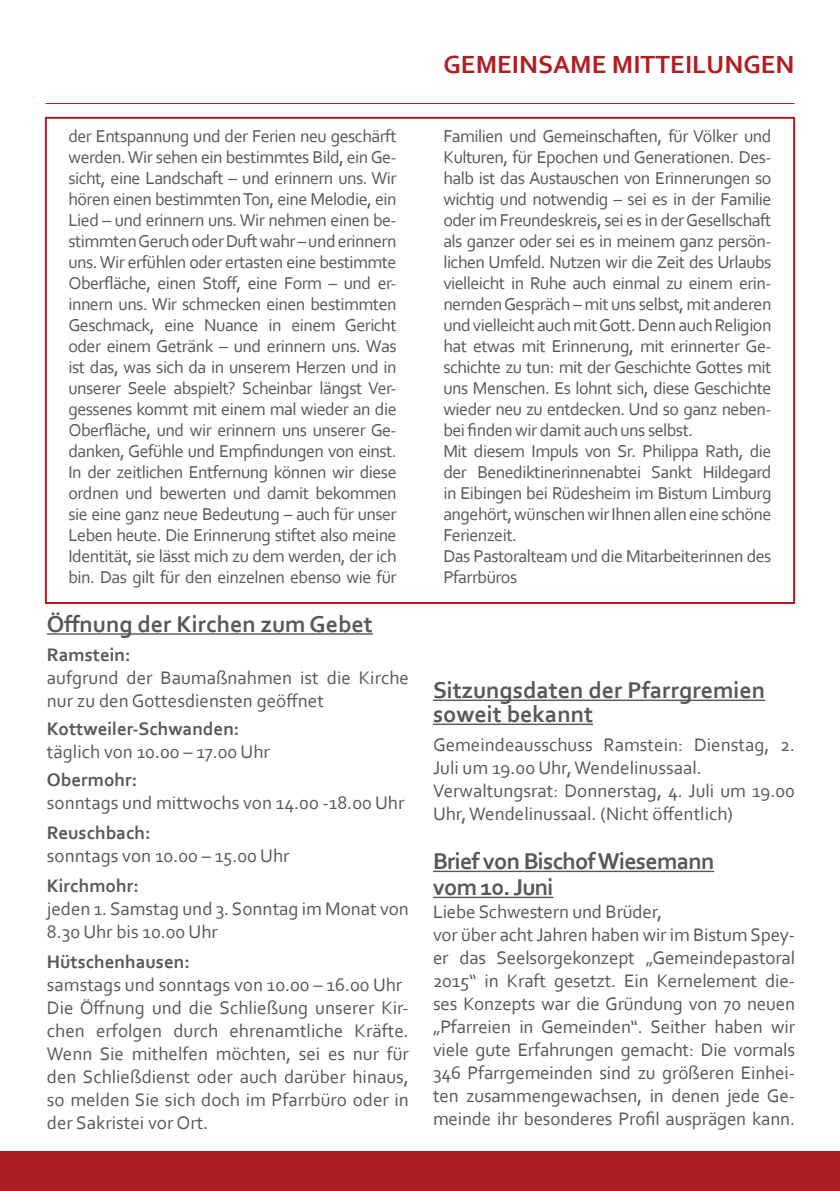
<style>
.page{position:relative;width:840px;height:1191px;background:#fff}
.page>*{position:absolute;margin:0;border:0;box-sizing:border-box;transform-origin:0 0}
.t1{font:700 26px "Corbel";color:#af1e22}
.t2{font:700 24px/24px "Corbel";color:#57585a}
.t3{font:700 24px/26px "Corbel";letter-spacing:-.03em;color:#57585a}
.t4{font:19px/23px "Corbel";color:#57585a}
.t5{font:700 19px "Corbel";color:#57585a}
.t6{font:18px/21px "Corbel";letter-spacing:-.03em;color:#57585a;text-align:justify}
</style>
<div class="page">
<div style="left:0;top:1151px;width:839px;height:40px;background:#af1e22"></div>
<div style="left:45px;top:117px;width:749px;height:487px;border:2px solid #af1e22"></div>
<hr style="left:45px;top:103px;width:749px;height:1px;background:#af1e22">
<hr style="left:47px;top:633px;width:325px;height:1px;background:#57585a">
<hr style="left:433px;top:699px;width:331px;height:2px;background:#57585a">
<hr style="left:433px;top:723px;width:159px;height:2px;background:#57585a">
<hr style="left:433px;top:870px;width:281px;height:2px;background:#57585a">
<hr style="left:433px;top:896px;width:120px;height:2px;background:#57585a">
<h1 class="t1" style="left:443px;top:48px;width:352px">GEMEINSAME MITTEILUNGEN</h1>
<p class="t6" style="left:68px;top:125px;width:329px">der Entspannung und der Ferien neu geschärft werden. Wir sehen ein bestimmtes Bild, ein Ge&shy;sicht, eine Landschaft – und erinnern uns. Wir hören einen bestimmten Ton, eine Melodie, ein Lied – und erinnern uns. Wir nehmen einen be&shy;stimmten Geruch oder Duft wahr – und erinnern uns. Wir erfühlen oder ertasten eine bestimmte Oberfläche, einen Stoff, eine Form – und er&shy;innern uns. Wir schmecken einen bestimmten Geschmack, eine Nuance in einem Gericht oder einem Getränk – und erinnern uns. Was ist das, was sich da in unserem Herzen und in unserer Seele abspielt? Scheinbar längst Ver&shy;gessenes kommt mit einem mal wieder an die Oberfläche, und wir erinnern uns unserer Ge&shy;danken, Gefühle und Empfindungen von einst.<br>In der zeitlichen Entfernung können wir diese ordnen und bewerten und damit bekommen sie eine ganz neue Bedeutung – auch für unser Leben heute. Die Erinnerung stiftet also meine Identität, sie lässt mich zu dem werden, der ich bin. Das gilt für den einzelnen ebenso wie für</p>
<p class="t6" style="left:443px;top:125px;width:329px;text-align:left">Familien und Gemeinschaften, für Völker und Kulturen, für Epochen und Generationen. Des&shy;halb ist das Austauschen von Erinnerungen so wichtig und notwendig – sei es in der Familie oder im Freundeskreis, sei es in der Gesellschaft als ganzer oder sei es in meinem ganz persön&shy;lichen Umfeld. Nutzen wir die Zeit des Urlaubs vielleicht in Ruhe auch einmal zu einem erin&shy;nernden Gespräch – mit uns selbst, mit anderen und vielleicht auch mit Gott. Denn auch Religion hat etwas mit Erinnerung, mit erinnerter Ge&shy;schichte zu tun: mit der Geschichte Gottes mit uns Menschen. Es lohnt sich, diese Geschichte wieder neu zu entdecken. Und so ganz neben&shy;bei finden wir damit auch uns selbst.<br>Mit diesem Impuls von Sr. Philippa Rath, die der Benediktinerinnenabtei Sankt Hildegard in Eibingen bei Rüdesheim im Bistum Limburg angehört, wünschen wir Ihnen allen eine schöne Ferienzeit.<br>Das Pastoralteam und die Mitarbeiterinnen des Pfarrbüros</p>
<h2 class="t2" style="left:47px;top:611px;width:327px">Öffnung der Kirchen zum Gebet</h2>
<p class="t5" style="left:47px;top:642px;width:85px">Ramstein:</p>
<p class="t4" style="left:47px;top:665px;width:363px">aufgrund der Baumaßnahmen ist die Kirche nur zu den Gottesdiensten geöffnet</p>
<p class="t5" style="left:47px;top:717px;width:194px">Kottweiler-Schwanden:</p>
<p class="t4" style="left:47px;top:739px;width:224px">täglich von 10.00 – 17.00 Uhr</p>
<p class="t5" style="left:47px;top:768px;width:92px">Obermohr:</p>
<p class="t4" style="left:47px;top:790px;width:359px">sonntags und mittwochs von 14.00 -18.00 Uhr</p>
<p class="t5" style="left:47px;top:821px;width:105px">Reuschbach:</p>
<p class="t4" style="left:47px;top:843px;width:244px">sonntags von 10.00 – 15.00 Uhr</p>
<p class="t5" style="left:47px;top:874px;width:93px">Kirchmohr:</p>
<p class="t4" style="left:47px;top:896px;width:363px">jeden 1. Samstag und 3. Sonntag im Monat von<br>8.30 Uhr bis 10.00 Uhr</p>
<p class="t5" style="left:47px;top:950px;width:144px">Hütschenhausen:</p>
<p class="t4" style="left:47px;top:972px;width:363px">samstags und sonntags von 10.00 – 16.00 Uhr Die Öffnung und die Schließung unserer Kir&shy;chen erfolgen durch ehrenamtliche Kräfte.<br>Wenn Sie mithelfen möchten, sei es nur für den Schließdienst oder auch darüber hinaus, so melden Sie sich doch im Pfarrbüro oder in der Sakristei vor Ort.</p>
<h2 class="t2" style="left:433px;top:677px;width:333px">Sitzungsdaten der Pfarrgremien soweit bekannt</h2>
<p class="t4" style="left:433px;top:733px;width:363px">Gemeindeausschuss Ramstein: Dienstag, 2.<br>Juli um 19.00 Uhr, Wendelinussaal.<br>Verwaltungsrat: Donnerstag, 4. Juli um 19.00<br>Uhr, Wendelinussaal. (Nicht öffentlich)</p>
<h2 class="t3" style="left:433px;top:847px;width:283px">Brief von Bischof Wiesemann vom 10. Juni</h2>
<p class="t4" style="left:433px;top:900px;width:363px">Liebe Schwestern und Brüder,<br>vor über acht Jahren haben wir im Bistum Spey&shy;er das Seelsorgekonzept „Gemeindepastoral 2015“ in Kraft gesetzt. Ein Kernelement die&shy;ses Konzepts war die Gründung von 70 neuen „Pfarreien in Gemeinden“. Seither haben wir viele gute Erfahrungen gemacht: Die vormals 346 Pfarrgemeinden sind zu größeren Einhei&shy;ten zusammengewachsen, in denen jede Ge&shy;meinde ihr besonderes Profil ausprägen kann.</p>
</div>
